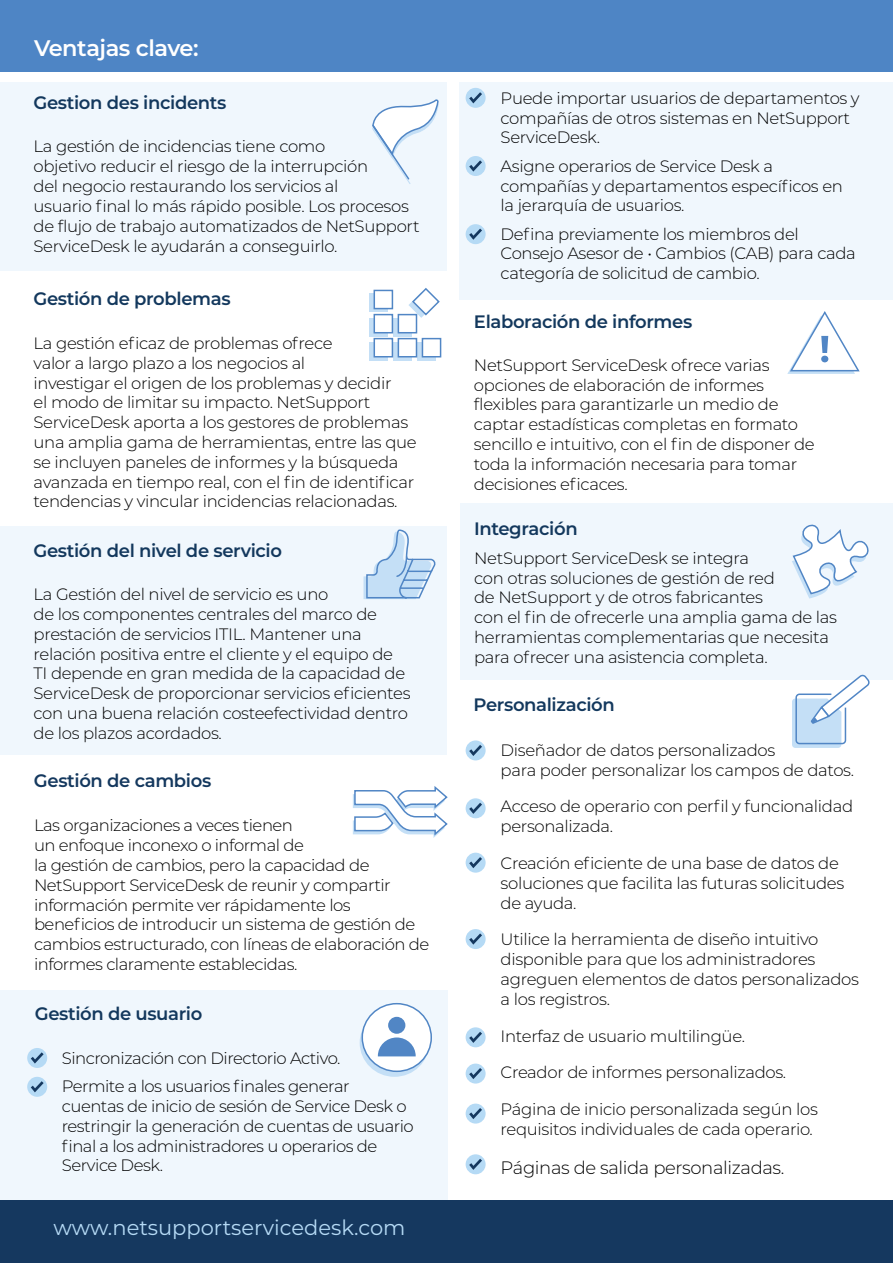
<style>
.page{position:relative;width:893px;height:1263px;background:#fff}
.page>*{position:absolute;margin:0;border:0;box-sizing:border-box;transform-origin:0 0}
.t1{font:600 22.5px "Montserrat";letter-spacing:-.02em;color:#fff}
.t2{font:21px "Montserrat";color:#b5daf5}
.t3{font:600 18px "Montserrat";letter-spacing:-.02em;color:#13385d}
.t4{font:300 18px "Montserrat";letter-spacing:-.02em;color:#000}
.t5{font:600 18px "Montserrat";letter-spacing:-.02em;color:#14385e}
.t6{font:300 16.5px/19.8px "Montserrat";letter-spacing:-.02em;color:#000}
</style>
<div class="page">
<div style="left:0;top:1200px;width:893px;height:63px;background:#15385f"></div>
<div style="left:0;top:0;width:893px;height:72px;background:#4e85c5"></div>
<div style="left:460px;top:503px;width:433px;height:176px;background:#f0f7fd"></div>
<div style="left:0;top:82px;width:446px;height:188px;background:#f0f7fd"></div>
<div style="left:0;top:527px;width:446px;height:228px;background:#f0f7fd"></div>
<div style="left:0;top:990px;width:448px;height:210px;background:#f0f7fd"></div>
<div style="left:459px;top:82px;width:434px;height:218px;background:#f0f7fd"></div>
<svg style="left:792px;top:674px;width:79px;height:74px"></svg>
<svg style="left:792px;top:524px;width:77px;height:75px"></svg>
<svg style="left:787px;top:311px;width:73px;height:63px"></svg>
<svg style="left:360px;top:1008px;width:69px;height:69px"></svg>
<div style="left:362px;top:1004px;width:69px;height:67px;background:#fff;border-radius:50%"></div>
<div style="left:361px;top:1003px;width:71px;height:69px;border:2px solid #5186c5;border-radius:50%"></div>
<svg style="left:378px;top:1037px;width:38px;height:19px"></svg>
<div style="left:388px;top:1017px;width:17px;height:17px;background:#5186c5;border-radius:50%"></div>
<svg style="left:372px;top:99px;width:67px;height:85px"></svg>
<svg style="left:370px;top:294px;width:18px;height:18px"></svg>
<svg style="left:370px;top:318px;width:18px;height:18px"></svg>
<svg style="left:394px;top:318px;width:18px;height:18px"></svg>
<svg style="left:370px;top:342px;width:18px;height:18px"></svg>
<svg style="left:394px;top:342px;width:18px;height:18px"></svg>
<svg style="left:418px;top:342px;width:18px;height:18px"></svg>
<div style="left:374px;top:290px;width:19px;height:19px;background:#fff;border:2px solid #5186c5"></div>
<div style="left:374px;top:314px;width:19px;height:19px;background:#fff;border:2px solid #5186c5"></div>
<div style="left:398px;top:314px;width:19px;height:19px;background:#fff;border:2px solid #5186c5"></div>
<div style="left:374px;top:338px;width:19px;height:19px;background:#fff;border:2px solid #5186c5"></div>
<div style="left:398px;top:338px;width:19px;height:19px;background:#fff;border:2px solid #5186c5"></div>
<div style="left:422px;top:338px;width:19px;height:19px;background:#fff;border:2px solid #5186c5"></div>
<svg style="left:408px;top:288px;width:32px;height:30px"></svg>
<svg style="left:364px;top:529px;width:72px;height:70px"></svg>
<svg style="left:353px;top:786px;width:95px;height:52px"></svg>
<div style="left:466px;top:740px;width:20px;height:20px;background:#b5daf5;border-radius:50%"></div>
<svg style="left:469px;top:745px;width:13px;height:11px"></svg>
<div style="left:466px;top:798px;width:20px;height:20px;background:#b5daf5;border-radius:50%"></div>
<svg style="left:469px;top:803px;width:13px;height:11px"></svg>
<div style="left:466px;top:853px;width:20px;height:20px;background:#b5daf5;border-radius:50%"></div>
<svg style="left:469px;top:857px;width:13px;height:11px"></svg>
<div style="left:466px;top:929px;width:20px;height:20px;background:#b5daf5;border-radius:50%"></div>
<svg style="left:469px;top:933px;width:13px;height:12px"></svg>
<div style="left:466px;top:1027px;width:20px;height:20px;background:#b5daf5;border-radius:50%"></div>
<svg style="left:469px;top:1032px;width:13px;height:11px"></svg>
<div style="left:466px;top:1063px;width:20px;height:20px;background:#b5daf5;border-radius:50%"></div>
<svg style="left:469px;top:1068px;width:13px;height:11px"></svg>
<div style="left:466px;top:1103px;width:20px;height:20px;background:#b5daf5;border-radius:50%"></div>
<svg style="left:469px;top:1108px;width:13px;height:11px"></svg>
<div style="left:466px;top:1154px;width:20px;height:20px;background:#b5daf5;border-radius:50%"></div>
<svg style="left:469px;top:1159px;width:13px;height:11px"></svg>
<div style="left:27px;top:1048px;width:20px;height:20px;background:#b5daf5;border-radius:50%"></div>
<svg style="left:31px;top:1052px;width:13px;height:11px"></svg>
<div style="left:27px;top:1077px;width:20px;height:20px;background:#b5daf5;border-radius:50%"></div>
<svg style="left:31px;top:1081px;width:13px;height:11px"></svg>
<div style="left:466px;top:88px;width:20px;height:20px;background:#b5daf5;border-radius:50%"></div>
<svg style="left:469px;top:92px;width:13px;height:11px"></svg>
<div style="left:466px;top:156px;width:20px;height:20px;background:#b5daf5;border-radius:50%"></div>
<svg style="left:469px;top:160px;width:13px;height:12px"></svg>
<div style="left:466px;top:224px;width:20px;height:20px;background:#b5daf5;border-radius:50%"></div>
<svg style="left:469px;top:229px;width:13px;height:11px"></svg>
<h1 class="t1" style="left:34px;top:32px;width:166px">Ventajas clave:</h1>
<p class="t3" style="left:34px;top:90px;width:194px">Gestion des incidents</p>
<p class="t6" style="left:34px;top:136px;width:387px">La gestión de incidencias tiene como<br>objetivo reducir el riesgo de la interrupción<br>del negocio restaurando los servicios al<br>usuario final lo más rápido posible. Los procesos de flujo de trabajo automatizados de NetSupport ServiceDesk le ayudarán a conseguirlo.</p>
<p class="t3" style="left:34px;top:286px;width:199px">Gestión de problemas</p>
<p class="t6" style="left:34px;top:333px;width:385px">La gestión eficaz de problemas ofrece<br>valor a largo plazo a los negocios al<br>investigar el origen de los problemas y decidir<br>el modo de limitar su impacto. NetSupport ServiceDesk aporta a los gestores de problemas una amplia gama de herramientas, entre las que se incluyen paneles de informes y la búsqueda avanzada en tiempo real, con el fin de identificar tendencias y vincular incidencias relacionadas.</p>
<p class="t3" style="left:34px;top:537px;width:250px">Gestión del nivel de servicio</p>
<p class="t6" style="left:34px;top:584px;width:378px">La Gestión del nivel de servicio es uno<br>de los componentes centrales del marco de prestación de servicios ITIL. Mantener una relación positiva entre el cliente y el equipo de TI depende en gran medida de la capacidad de ServiceDesk de proporcionar servicios eficientes con una buena relación costeefectividad dentro de los plazos acordados.</p>
<p class="t5" style="left:34px;top:768px;width:179px">Gestión de cambios</p>
<p class="t6" style="left:34px;top:815px;width:397px">Las organizaciones a veces tienen<br>un enfoque inconexo o informal de<br>la gestión de cambios, pero la capacidad de NetSupport ServiceDesk de reunir y compartir información permite ver rápidamente los beneficios de introducir un sistema de gestión de cambios estructurado, con líneas de elaboración de informes claramente establecidas.</p>
<p class="t3" style="left:35px;top:1001px;width:169px">Gestión de usuario</p>
<p class="t6" style="left:35px;top:1048px;width:307px">• Sincronización con Directorio Activo.</p>
<p class="t6" style="left:62px;top:1076px;width:354px;text-indent:-27px">• Permite a los usuarios finales generar cuentas de inicio de sesión de Service Desk o restringir la generación de cuentas de usuario final a los administradores u operarios de Service Desk.</p>
<p class="t2" style="left:54px;top:1213px;width:353px">www.netsupportservicedesk.com</p>
<p class="t6" style="left:501px;top:88px;width:361px;text-indent:-27px">• Puede importar usuarios de departamentos y compañías de otros sistemas en NetSupport<br>ServiceDesk.</p>
<p class="t6" style="left:501px;top:155px;width:344px;text-indent:-27px">• Asigne operarios de Service Desk a compañías y departamentos específicos en la jerarquía de usuarios.</p>
<p class="t6" style="left:501px;top:223px;width:357px;text-indent:-27px">• Defina previamente los miembros del<br>Consejo Asesor de • Cambios (CAB) para cada categoría de solicitud de cambio.</p>
<p class="t3" style="left:474px;top:309px;width:220px">Elaboración de informes</p>
<p class="t6" style="left:474px;top:354px;width:342px">NetSupport ServiceDesk ofrece varias opciones de elaboración de informes flexibles para garantizarle un medio de captar estadísticas completas en formato sencillo e intuitivo, con el fin de disponer de toda la información necesaria para tomar decisiones eficaces.</p>
<p class="t3" style="left:474px;top:516px;width:105px">Integración</p>
<p class="t6" style="left:474px;top:547px;width:364px">NetSupport ServiceDesk se integra<br>con otras soluciones de gestión de red<br>de NetSupport y de otros fabricantes<br>con el fin de ofrecerle una amplia gama de las herramientas complementarias que necesita para ofrecer una asistencia completa.</p>
<p class="t3" style="left:474px;top:692px;width:143px">Personalización</p>
<p class="t6" style="left:501px;top:739px;width:355px;text-indent:-27px">• Diseñador de datos personalizados<br>para poder personalizar los campos de datos.</p>
<p class="t6" style="left:501px;top:796px;width:354px;text-indent:-27px">• Acceso de operario con perfil y funcionalidad personalizada.</p>
<p class="t6" style="left:501px;top:853px;width:345px;text-indent:-27px">• Creación eficiente de una base de datos de soluciones que facilita las futuras solicitudes de ayuda.</p>
<p class="t6" style="left:501px;top:929px;width:360px;text-indent:-27px">• Utilice la herramienta de diseño intuitivo disponible para que los administradores agreguen elementos de datos personalizados a los registros.</p>
<p class="t6" style="left:474px;top:1025px;width:273px">• Interfaz de usuario multilingüe.</p>
<p class="t6" style="left:474px;top:1062px;width:314px">• Creador de informes personalizados.</p>
<p class="t6" style="left:501px;top:1099px;width:319px;text-indent:-27px">• Página de inicio personalizada según los requisitos individuales de cada operario.</p>
<p class="t4" style="left:474px;top:1155px;width:312px">• Páginas de salida personalizadas.</p>
</div>
